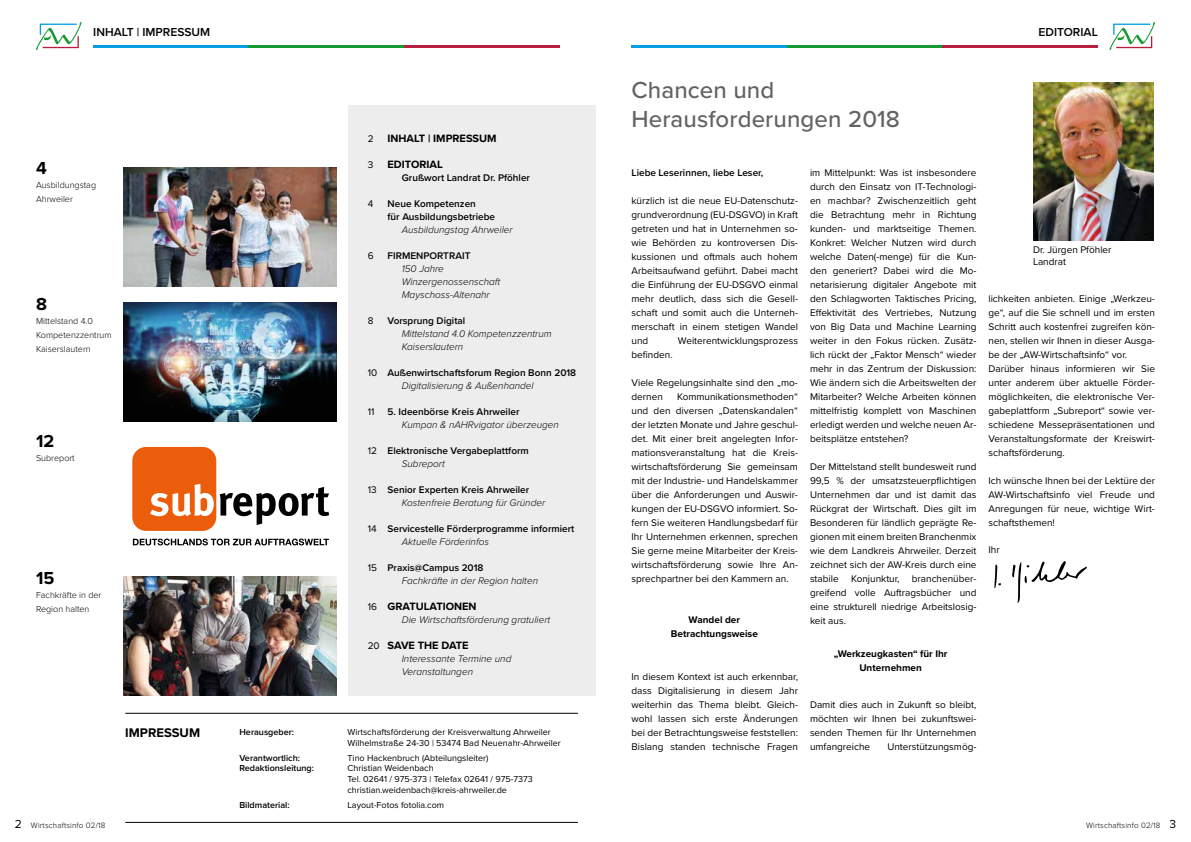
<style>
.page{position:relative;width:1191px;height:842px;background:#fff}
.page>*{position:absolute;margin:0;border:0;box-sizing:border-box;transform-origin:0 0}
.t1{font:500 24px/28.8px "Proxima Nova";letter-spacing:.005em;color:#646363}
.t2{font:700 18px "Proxima Nova";color:#000}
.t3{font:700 13px "Proxima Nova";color:#000}
.t4{font:600 12px "Proxima Nova";color:#000}
.t5{font:700 11px "Proxima Nova";color:#000}
.t6{font:10px/14px "Proxima Nova";color:#000;text-align:justify}
.t7{font:italic 300 10px/13px "Proxima Nova";color:#000}
.t8{font:600 10px/13px "Proxima Nova";color:#000}
.t9{font:700 10px/14px "Proxima Nova";color:#000;text-align:center}
.t10{font:9px/10.8px "Proxima Nova";color:#000}
.t11{font:300 9px/14px "Proxima Nova";color:#000}
.t12{font:600 9px "Proxima Nova";color:#000}
.t13{font:300 8px "Proxima Nova";letter-spacing:.02em;color:#000}
.s1{font-weight:400}
.s2{font-weight:300;font-style:italic}
.s3{font-weight:400;font-style:normal}
.s4{font-weight:600;font-style:normal}
.s5{font-weight:400;font-size:10px}
.s6{font-weight:400;font-size:12px}
</style>
<div class="page">
<svg style="left:1109px;top:21px;width:46px;height:30px"></svg>
<hr style="left:631px;top:45px;width:156px;height:3px;background:#009fe3">
<hr style="left:787px;top:45px;width:155px;height:3px;background:#159a34">
<hr style="left:942px;top:45px;width:156px;height:3px;background:#b71e3f">
<svg style="left:36px;top:21px;width:46px;height:30px"></svg>
<hr style="left:93px;top:45px;width:155px;height:3px;background:#009fe3">
<hr style="left:248px;top:45px;width:156px;height:3px;background:#159a34">
<hr style="left:404px;top:45px;width:155px;height:3px;background:#b71e3f">
<img style="left:124px;top:302px;width:212px;height:119px">
<img style="left:124px;top:167px;width:212px;height:119px">
<img style="left:124px;top:576px;width:212px;height:119px">
<div style="left:348px;top:105px;width:247px;height:590px;background:#ededed"></div>
<hr style="left:125px;top:713px;width:453px;height:1px;background:#000">
<hr style="left:125px;top:822px;width:453px;height:1px;background:#000">
<div style="left:132px;top:447px;width:84px;height:84px;background:#eb5d0b;border-radius:14px"></div>
<svg style="left:150px;top:484px;width:64px;height:32px"></svg>
<svg style="left:220px;top:487px;width:109px;height:38px"></svg>
<svg style="left:133px;top:539px;width:196px;height:6px"></svg>
<svg style="left:1012px;top:561px;width:75px;height:42px"></svg>
<svg style="left:994px;top:565px;width:7px;height:23px"></svg>
<img style="left:1033px;top:83px;width:120px;height:158px">
<p class="t4" style="left:93px;top:23px;width:118px">INHALT | IMPRESSUM</p>
<p class="t4" style="left:1038px;top:23px;width:61px">EDITORIAL</p>
<h2 class="t2" style="left:36px;top:155px;width:12px">4</h2>
<p class="t11" style="left:36px;top:178px;width:62px">Ausbildungstag<br>Ahrweiler</p>
<h2 class="t2" style="left:36px;top:290px;width:12px">8</h2>
<p class="t11" style="left:36px;top:313px;width:77px">Mittelstand 4.0<br>Kompetenzzentrum<br>Kaiserslautern</p>
<h2 class="t2" style="left:36px;top:427px;width:20px">12</h2>
<p class="t11" style="left:36px;top:450px;width:40px">Subreport</p>
<h2 class="t2" style="left:36px;top:564px;width:20px">15</h2>
<p class="t11" style="left:36px;top:587px;width:67px">Fachkräfte in der<br>Region halten</p>
<h3 class="t3" style="left:125px;top:723px;width:76px">IMPRESSUM</h3>
<p class="t6" style="left:368px;top:131px;width:7px">2</p>
<p class="t5" style="left:387px;top:130px;width:111px">INHALT | IMPRESSUM</p>
<p class="t6" style="left:368px;top:157px;width:7px">3</p>
<p class="t5" style="left:387px;top:156px;width:57px">EDITORIAL</p>
<p class="t8" style="left:402px;top:171px;width:130px">Grußwort Landrat Dr. Pföhler</p>
<p class="t6" style="left:368px;top:196px;width:7px">4</p>
<p class="t8" style="left:387px;top:197px;width:109px">Neue Kompetenzen<br>für Ausbildungsbetriebe</p>
<p class="t7" style="left:402px;top:223px;width:112px">Ausbildungstag Ahrweiler</p>
<p class="t6" style="left:368px;top:248px;width:7px">6</p>
<p class="t8" style="left:387px;top:249px;width:84px">FIRMENPORTRAIT</p>
<p class="t7" style="left:402px;top:262px;width:100px">150 Jahre<br>Winzergenossenschaft<br>Mayschoss-Altenahr</p>
<p class="t6" style="left:368px;top:313px;width:7px">8</p>
<p class="t8" style="left:387px;top:314px;width:79px">Vorsprung Digital</p>
<p class="t7" style="left:402px;top:327px;width:151px">Mittelstand 4.0 Kompetenzzentrum<br>Kaiserslautern</p>
<p class="t8" style="left:402px;top:366px;width:176px;text-indent:-34px"><span class="s1">10</span> Außenwirtschaftsforum Region Bonn 2018<br><span class="s2">Digitalisierung &amp; Außenhandel</span></p>
<p class="t6" style="left:368px;top:404px;width:8px">11</p>
<p class="t8" style="left:387px;top:405px;width:133px">5. Ideenbörse Kreis Ahrweiler</p>
<p class="t7" style="left:402px;top:418px;width:159px">Kumpan &amp; nAHRvigator überzeugen</p>
<p class="t8" style="left:402px;top:444px;width:129px;text-indent:-34px"><span class="s1">12</span> Elektronische Vergabeplattform<br><span class="s2">Subreport</span></p>
<p class="t7" style="left:402px;top:483px;width:145px;text-indent:-34px"><span class="s3">13</span> <span class="s4">Senior Experten Kreis Ahrweiler<br></span>Kostenfreie Beratung für Gründer</p>
<p class="t8" style="left:402px;top:522px;width:174px;text-indent:-34px"><span class="s1">14</span> Servicestelle Förderprogramme informiert<br><span class="s2">Aktuelle Förderinfos</span></p>
<p class="t7" style="left:402px;top:561px;width:138px;text-indent:-34px"><span class="s3">15</span> <span class="s4">Praxis@Campus 2018<br></span>Fachkräfte in der Region halten</p>
<p class="t5" style="left:368px;top:598px;width:110px"><span class="s5">16</span> GRATULATIONEN</p>
<p class="t7" style="left:402px;top:613px;width:150px">Die Wirtschaftsförderung gratuliert</p>
<p class="t5" style="left:368px;top:637px;width:102px"><span class="s5">20</span> SAVE THE DATE</p>
<p class="t7" style="left:402px;top:652px;width:111px">Interessante Termine und<br>Veranstaltungen</p>
<p class="t12" style="left:239px;top:725px;width:56px">Herausgeber:</p>
<p class="t10" style="left:347px;top:726px;width:215px">Wirtschaftsförderung der Kreisverwaltung Ahrweiler<br>Wilhelmstraße 24-30 | 53474 Bad Neuenahr-Ahrweiler</p>
<p class="t12" style="left:239px;top:751px;width:62px">Verantwortlich:</p>
<p class="t10" style="left:347px;top:752px;width:142px">Tino Hackenbruch (Abteilungsleiter)</p>
<p class="t12" style="left:239px;top:762px;width:76px">Redaktionsleitung:</p>
<p class="t10" style="left:347px;top:763px;width:187px">Christian Weidenbach<br>Tel. 02641 / 975-373 | Telefax 02641 / 975-7373 christian.weidenbach@kreis-ahrweiler.de</p>
<p class="t12" style="left:239px;top:798px;width:52px">Bildmaterial:</p>
<p class="t10" style="left:347px;top:799px;width:98px">Layout-Fotos fotolia.com</p>
<h1 class="t1" style="left:631px;top:75px;width:270px">Chancen und<br>Herausforderungen 2018</h1>
<p class="t8" style="left:631px;top:165px;width:133px">Liebe Leserinnen, liebe Leser,</p>
<p class="t6" style="left:631px;top:193px;width:168px">kürzlich ist die neue EU-Datenschutz&shy;grundverordnung (EU-DSGVO) in Kraft getreten und hat in Unternehmen so&shy;wie Behörden zu kontroversen Dis&shy;kussionen und oftmals auch hohem Arbeitsaufwand geführt. Dabei macht die Einführung der EU-DSGVO einmal mehr deutlich, dass sich die Gesell&shy;schaft und somit auch die Unterneh&shy;merschaft in einem stetigen Wandel und</p>
<p class="t6" style="left:678px;top:333px;width:122px">Weiterentwicklungsprozess</p>
<p class="t6" style="left:631px;top:347px;width:43px">befinden.</p>
<p class="t6" style="left:631px;top:375px;width:168px">Viele Regelungsinhalte sind den „mo&shy;dernen</p>
<p class="t6" style="left:631px;top:389px;width:168px;text-indent:46px">Kommunikationsmethoden“ und den diversen „Datenskandalen“ der letzten Monate und Jahre geschul&shy;det. Mit einer breit angelegten Infor&shy;mationsveranstaltung hat die Kreis&shy;wirtschaftsförderung Sie gemeinsam mit der Industrie- und Handelskammer über die Anforderungen und Auswir&shy;kungen der EU-DSGVO informiert. So&shy;fern Sie weiteren Handlungsbedarf für Ihr Unternehmen erkennen, sprechen Sie gerne meine Mitarbeiter der Kreis&shy;wirtschaftsförderung sowie Ihre An&shy;sprechpartner bei den Kammern an.</p>
<p class="t9" style="left:671px;top:612px;width:88px">Wandel der<br>Betrachtungsweise</p>
<p class="t6" style="left:631px;top:669px;width:168px">In diesem Kontext ist auch erkennbar, dass Digitalisierung in diesem Jahr weiterhin das Thema bleibt. Gleich&shy;wohl lassen sich erste Änderungen bei der Betrachtungsweise feststellen:<br>Bislang standen technische Fragen</p>
<p class="t6" style="left:810px;top:165px;width:168px">im Mittelpunkt: Was ist insbesondere durch den Einsatz von IT-Technologi&shy;en machbar? Zwischenzeitlich geht die Betrachtung mehr in Richtung kunden- und marktseitige Themen.<br>Konkret: Welcher Nutzen wird durch welche Daten(-menge) für die Kun&shy;den generiert? Dabei wird die Mo&shy;netarisierung digitaler Angebote mit den Schlagworten Taktisches Pricing, Effektivität des Vertriebes, Nutzung von Big Data und Machine Learning weiter in den Fokus rücken. Zusätz&shy;lich rückt der „Faktor Mensch“ wieder mehr in das Zentrum der Diskussion:<br>Wie ändern sich die Arbeitswelten der Mitarbeiter? Welche Arbeiten können mittelfristig komplett von Maschinen erledigt werden und welche neuen Ar&shy;beitsplätze entstehen?</p>
<p class="t6" style="left:810px;top:459px;width:168px">Der Mittelstand stellt bundesweit rund 99,5 % der umsatzsteuerpflichtigen Unternehmen dar und ist damit das Rückgrat der Wirtschaft. Dies gilt im Besonderen für ländlich geprägte Re&shy;gionen mit einem breiten Branchenmix wie dem Landkreis Ahrweiler. Derzeit zeichnet sich der AW-Kreis durch eine stabile Konjunktur, branchenüber&shy;greifend volle Auftragsbücher und eine strukturell niedrige Arbeitslosig&shy;keit aus.</p>
<p class="t9" style="left:833px;top:646px;width:115px">„Werkzeugkasten“ für Ihr<br>Unternehmen</p>
<p class="t6" style="left:810px;top:697px;width:168px">Damit dies auch in Zukunft so bleibt, möchten wir Ihnen bei zukunftswei&shy;senden Themen für Ihr Unternehmen umfangreiche</p>
<p class="t6" style="left:887px;top:739px;width:91px">Unterstützungsmög-</p>
<p class="t6" style="left:1033px;top:244px;width:80px;line-height:12px">Dr. Jürgen Pföhler<br>Landrat</p>
<p class="t6" style="left:988px;top:291px;width:168px;text-align:left">lichkeiten anbieten. Einige „Werkzeu&shy;ge“, auf die Sie schnell und im ersten Schritt auch kostenfrei zugreifen kön&shy;nen, stellen wir Ihnen in dieser Ausga&shy;be der „AW-Wirtschaftsinfo“ vor.<br>Darüber hinaus informieren wir Sie unter anderem über aktuelle Förder&shy;möglichkeiten, die elektronische Ver&shy;gabeplattform „Subreport“ sowie ver&shy;schiedene Messepräsentationen und Veranstaltungsformate der Kreiswirt&shy;schaftsförderung.</p>
<p class="t6" style="left:988px;top:473px;width:168px">Ich wünsche Ihnen bei der Lektüre der AW-Wirtschaftsinfo viel Freude und Anregungen für neue, wichtige Wirt&shy;schaftsthemen!</p>
<p class="t6" style="left:988px;top:542px;width:13px">Ihr</p>
<p class="t13" style="left:15px;top:819px;width:92px"><span class="s6">2</span> Wirtschaftsinfo 02/18</p>
<p class="t13" style="left:1086px;top:819px;width:92px">Wirtschaftsinfo 02/18 <span class="s6">3</span></p>
</div>
